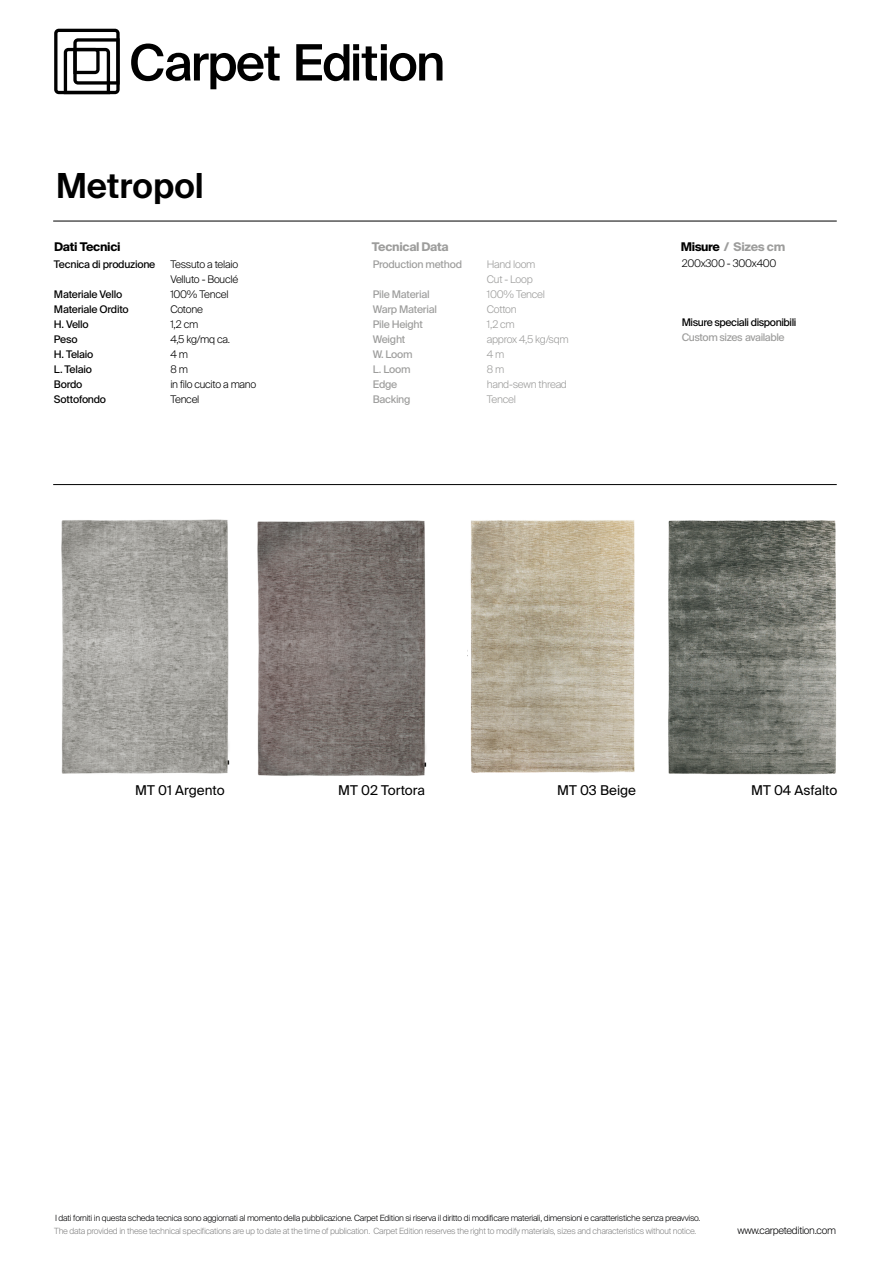
<style>
.page{position:relative;width:893px;height:1263px;background:#fff}
.page>*{position:absolute;margin:0;border:0;box-sizing:border-box;transform-origin:0 0}
.t1{font:600 34.5px "Suisse Intl";color:#000}
.t2{font:13.5px "Suisse Intl";color:#000}
.t3{font:700 12px "Suisse Intl";letter-spacing:-.025em;color:#9d9d9c}
.t4{font:700 12px "Suisse Intl";letter-spacing:-.025em;color:#000}
.t5{font:10.5px/15px "Suisse Intl";letter-spacing:-.025em;color:#000}
.t6{font:300 10.5px/15px "Suisse Intl";letter-spacing:-.025em;color:#000}
.t7{font:10.5px/15px "Suisse Intl";letter-spacing:-.025em;color:#9d9d9c}
.t8{font:300 10.5px/15px "Suisse Intl";letter-spacing:-.025em;color:#9d9d9c}
.t9{font:300 10.2px "Suisse Intl";letter-spacing:-.03em;color:#020203}
.t10{font:300 8.55px "Suisse Intl";letter-spacing:-.03em;color:#020203}
.t11{font:300 8.55px "Suisse Intl";letter-spacing:-.03em;color:#878787}
.s1{color:#000}
</style>
<div class="page">
<hr style="left:53px;top:221px;width:784px;height:1px;background:#000">
<svg style="left:131px;top:44px;width:149px;height:45px"></svg>
<svg style="left:296px;top:44px;width:146px;height:37px"></svg>
<svg style="left:54px;top:29px;width:66px;height:65px"></svg>
<hr style="left:53px;top:484px;width:784px;height:1px;background:#000">
<img style="left:61px;top:519px;width:169px;height:255px">
<img style="left:470px;top:520px;width:165px;height:253px">
<img style="left:257px;top:520px;width:170px;height:256px">
<img style="left:668px;top:520px;width:169px;height:255px">
<h1 class="t1" style="left:56px;top:166px;width:149px">Metropol</h1>
<h3 class="t4" style="left:54px;top:239px;width:68px">Dati Tecnici</h3>
<h3 class="t3" style="left:372px;top:239px;width:78px">Tecnical Data</h3>
<h3 class="t3" style="left:681px;top:239px;width:106px"><span class="s1">Misure</span> / Sizes cm</h3>
<p class="t6" style="left:682px;top:256px;width:96px">200x300 - 300x400</p>
<p class="t6" style="left:170px;top:256px;width:87px">Tessuto a telaio<br>Velluto - Bouclé<br>100% Tencel<br>Cotone<br>1,2 cm<br>4,5 kg/mq ca.<br>4 m<br>8 m<br>in filo cucito a mano<br>Tencel</p>
<p class="t7" style="left:373px;top:257px;width:91px">Production method</p>
<p class="t8" style="left:487px;top:256px;width:83px">Hand loom<br>Cut - Loop<br>100% Tencel<br>Cotton<br>1,2 cm<br>approx 4,5 kg/sqm<br>4 m<br>8 m<br>hand-sewn thread<br>Tencel</p>
<p class="t5" style="left:54px;top:257px;width:103px">Tecnica di produzione</p>
<p class="t5" style="left:54px;top:287px;width:76px">Materiale Vello<br>Materiale Ordito<br>H. Vello<br>Peso<br>H. Telaio<br>L. Telaio<br>Bordo<br>Sottofondo</p>
<p class="t7" style="left:373px;top:287px;width:66px">Pile Material<br>Warp Material<br>Pile Height<br>Weight<br>W. Loom<br>L. Loom<br>Edge<br>Backing</p>
<p class="t5" style="left:682px;top:315px;width:116px">Misure speciali disponibili</p>
<p class="t7" style="left:682px;top:330px;width:104px">Custom sizes available</p>
<h2 class="t2" style="left:135px;top:782px;width:91px">MT 01 Argento</h2>
<h2 class="t2" style="left:338px;top:782px;width:88px">MT 02 Tortora</h2>
<h2 class="t2" style="left:557px;top:782px;width:80px">MT 03 Beige</h2>
<h2 class="t2" style="left:751px;top:782px;width:88px">MT 04 Asfalto</h2>
<p class="t10" style="left:55px;top:1213px;width:647px">I dati forniti in questa scheda tecnica sono aggiornati al momento della pubblicazione. Carpet Edition si riserva il diritto di modificare materiali, dimensioni e caratteristiche senza preavviso.</p>
<p class="t11" style="left:54px;top:1226px;width:644px">The data provided in these technical specifications are up to date at the time of publication. Carpet Edition reserves the right to modify materials, sizes and characteristics without notice.</p>
<p class="t9" style="left:737px;top:1225px;width:100px">www.carpetedition.com</p>
</div>
